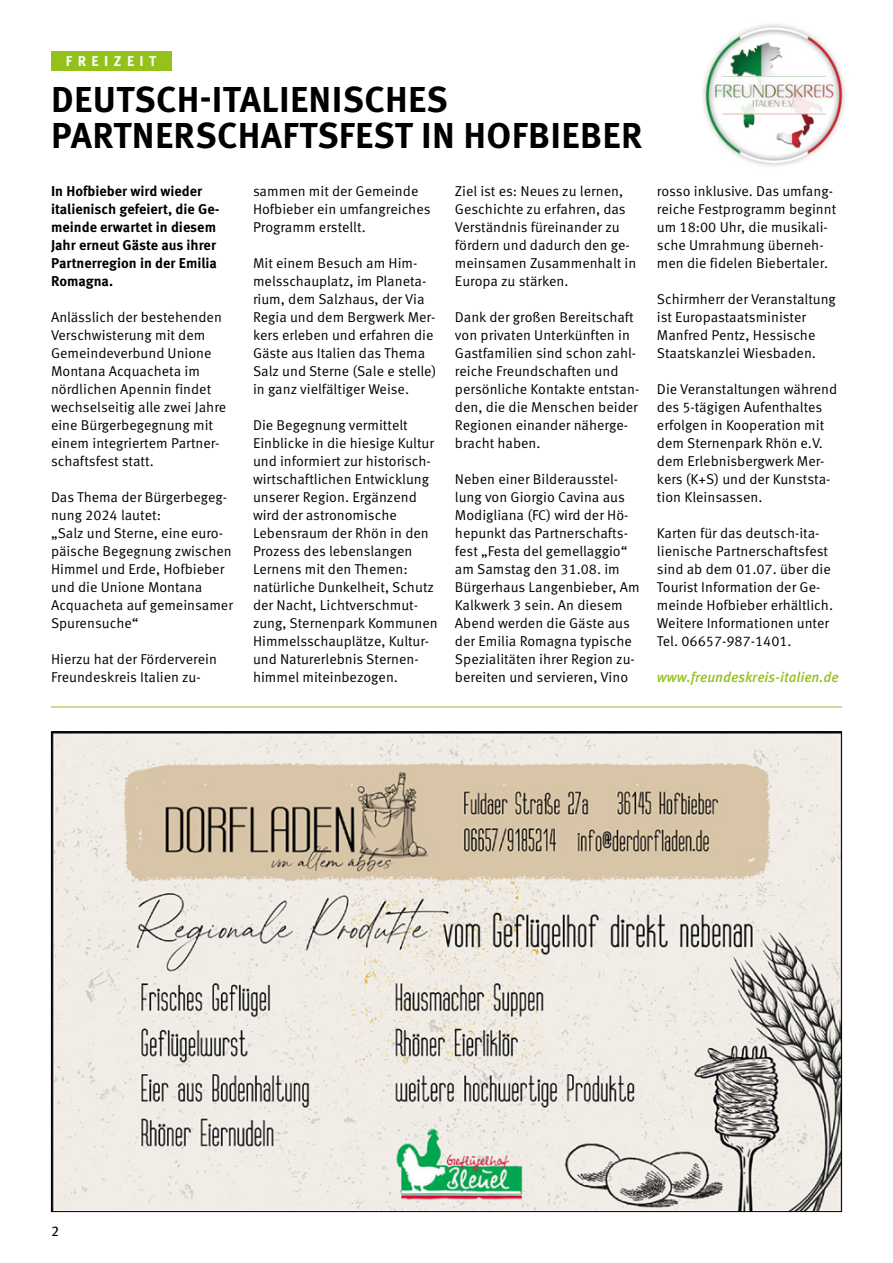
<style>
.page{position:relative;width:893px;height:1263px;background:#fff}
.page>*{position:absolute;margin:0;border:0;box-sizing:border-box;transform-origin:0 0}
.t1{font:700 36px/36px "Meta Pro";letter-spacing:.01em;color:#000}
.t2{font:14.25px/18px "Meta Pro Norm";color:#000}
.t3{font:700 14.25px/18px "Meta Pro";color:#000}
.t4{font:italic 500 14.25px "Meta Pro";color:#94c11a}
.t5{font:700 14.25px "Meta Pro";letter-spacing:.38em;color:#fff}
.t6{font:14.25px "Meta Pro";color:#000}
</style>
<div class="page">
<img style="left:703px;top:24px;width:142px;height:142px">
<div style="left:51px;top:51px;width:121px;height:19px;background:#94c11a"></div>
<img style="left:53px;top:734px;width:787px;height:476px">
<hr style="left:51px;top:707px;width:791px;height:1px;background:#94c11a">
<p class="t5" style="left:66px;top:50px;width:92px">FREIZEIT</p>
<h1 class="t1" style="left:51px;top:79px;width:593px">DEUTSCH-ITALIENISCHES<br>PARTNERSCHAFTSFEST IN HOFBIEBER</h1>
<p class="t3" style="left:51px;top:181px;width:170px">In Hofbieber wird wieder italienisch gefeiert, die Ge&shy;meinde erwartet in diesem<br>Jahr erneut Gäste aus ihrer<br>Partnerregion in der Emilia<br>Romagna.</p>
<p class="t2" style="left:51px;top:307px;width:177px">Anlässlich der bestehenden<br>Verschwisterung mit dem<br>Gemeindeverbund Unione<br>Montana Acquacheta im nördlichen Apennin findet wechselseitig alle zwei Jahre eine Bürgerbegegnung mit einem integriertem Partner&shy;schaftsfest statt.</p>
<p class="t2" style="left:51px;top:487px;width:183px">Das Thema der Bürgerbegeg&shy;nung 2024 lautet:<br>„Salz und Sterne, eine euro&shy;päische Begegnung zwischen<br>Himmel und Erde, Hofbieber und die Unione Montana<br>Acquacheta auf gemeinsamer<br>Spurensuche“</p>
<p class="t2" style="left:51px;top:649px;width:168px">Hierzu hat der Förderverein<br>Freundeskreis Italien zu-</p>
<p class="t2" style="left:253px;top:181px;width:179px">sammen mit der Gemeinde<br>Hofbieber ein umfangreiches<br>Programm erstellt.</p>
<p class="t2" style="left:253px;top:253px;width:185px">Mit einem Besuch am Him&shy;melsschauplatz, im Planeta&shy;rium, dem Salzhaus, der Via<br>Regia und dem Bergwerk Mer&shy;kers erleben und erfahren die<br>Gäste aus Italien das Thema<br>Salz und Sterne (Sale e stelle) in ganz vielfältiger Weise.</p>
<p class="t2" style="left:253px;top:415px;width:186px">Die Begegnung vermittelt<br>Einblicke in die hiesige Kultur und informiert zur historisch&shy;wirtschaftlichen Entwicklung unserer Region. Ergänzend wird der astronomische<br>Lebensraum der Rhön in den<br>Prozess des lebenslangen<br>Lernens mit den Themen: natürliche Dunkelheit, Schutz der Nacht, Lichtverschmut&shy;zung, Sternenpark Kommunen<br>Himmelsschauplätze, Kultur&shy;und Naturerlebnis Sternen&shy;himmel miteinbezogen.</p>
<p class="t2" style="left:455px;top:181px;width:183px">Ziel ist es: Neues zu lernen,<br>Geschichte zu erfahren, das<br>Verständnis füreinander zu fördern und dadurch den ge&shy;meinsamen Zusammenhalt in<br>Europa zu stärken.</p>
<p class="t2" style="left:455px;top:307px;width:186px">Dank der großen Bereitschaft von privaten Unterkünften in<br>Gastfamilien sind schon zahl&shy;reiche Freundschaften und persönliche Kontakte entstan&shy;den, die die Menschen beider<br>Regionen einander näherge&shy;bracht haben.</p>
<p class="t2" style="left:455px;top:469px;width:186px">Neben einer Bilderausstel&shy;lung von Giorgio Cavina aus<br>Modigliana (FC) wird der Hö&shy;hepunkt das Partnerschafts&shy;fest „Festa del gemellaggio“ am Samstag den 31.08. im<br>Bürgerhaus Langenbieber, Am<br>Kalkwerk 3 sein. An diesem<br>Abend werden die Gäste aus der Emilia Romagna typische<br>Spezialitäten ihrer Region zu&shy;bereiten und servieren, Vino</p>
<p class="t2" style="left:657px;top:181px;width:181px">rosso inklusive. Das umfang&shy;reiche Festprogramm beginnt um 18:00 Uhr, die musikali&shy;sche Umrahmung überneh&shy;men die fidelen Biebertaler.</p>
<p class="t2" style="left:657px;top:289px;width:180px">Schirmherr der Veranstaltung ist Europastaatsminister<br>Manfred Pentz, Hessische<br>Staatskanzlei Wiesbaden.</p>
<p class="t2" style="left:657px;top:379px;width:182px">Die Veranstaltungen während des 5-tägigen Aufenthaltes erfolgen in Kooperation mit dem Sternenpark Rhön e.V. dem Erlebnisbergwerk Mer&shy;kers (K+S) und der Kunststa&shy;tion Kleinsassen.</p>
<p class="t2" style="left:657px;top:523px;width:178px">Karten für das deutsch-ita&shy;lienische Partnerschaftsfest sind ab dem 01.07. über die<br>Tourist Information der Ge&shy;meinde Hofbieber erhältlich.<br>Weitere Informationen unter<br>Tel. 06657-987-1401.</p>
<p class="t4" style="left:657px;top:666px;width:183px">www.freundeskreis-italien.de</p>
<p class="t6" style="left:51px;top:1220px;width:10px">2</p>
</div>
